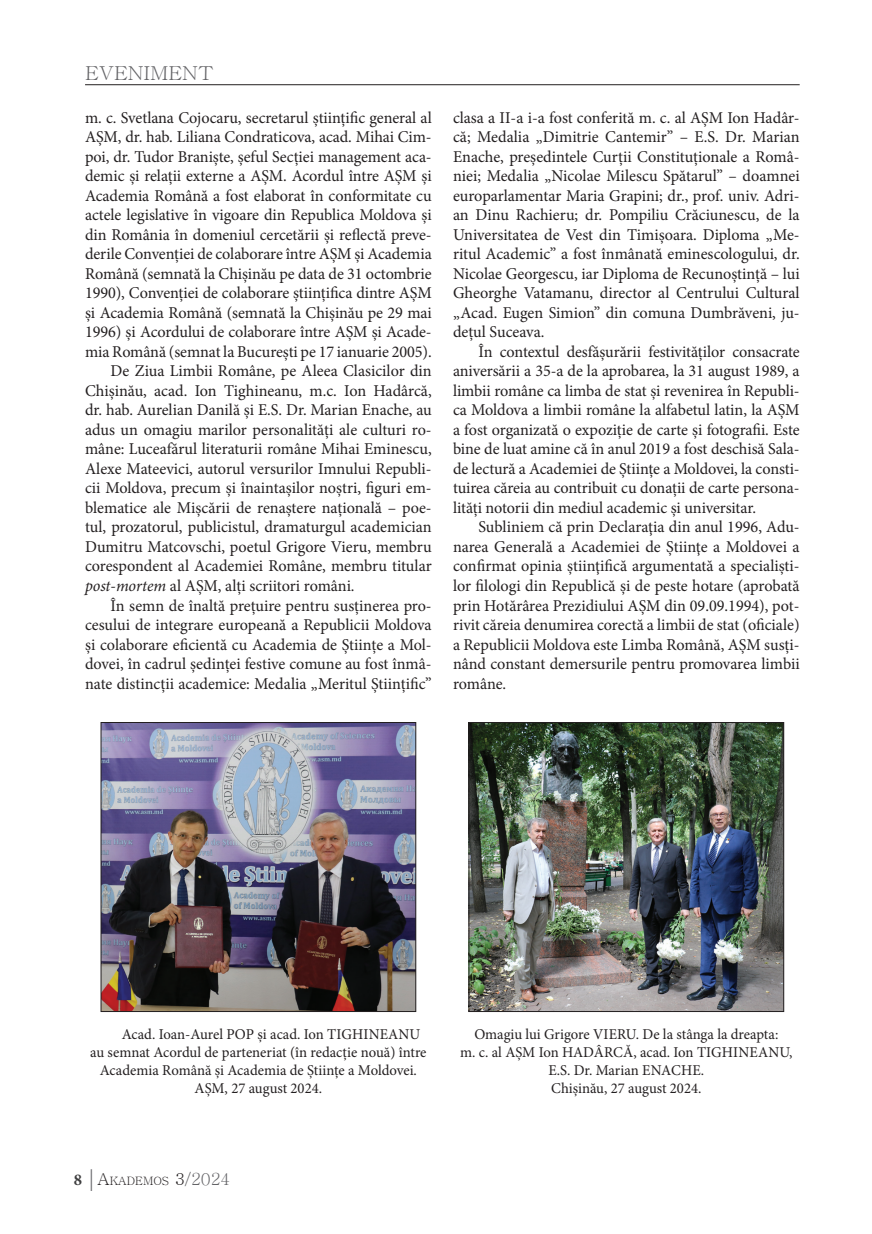
<style>
.page{position:relative;width:872px;height:1234px;background:#fff}
.page>*{position:absolute;margin:0;border:0;box-sizing:border-box;transform-origin:0 0}
.t1{font:19.2px "Batang";color:#636366;scale:1.06 1}
.t2{font:16.5px/19.5px "Minion Pro";letter-spacing:-.005em;color:#231f20;text-align:justify}
.t3{font:15px/18px "Minion Pro";color:#231f20;text-align:center}
.t4{font:11.55px "Batang";color:#231f20}
.s1{font-style:italic}
.s2{font-family:"Minion Pro";font-weight:700;font-size:16.5px;color:#3e3e3f}
.s3{font-family:"Garamond";font-size:24px;color:#636366}
.s4{font-size:16.5px}
.s5{font-size:16.5px;color:#636366}
</style>
<div class="page">
<hr style="left:85px;top:84px;width:714px;height:1px;background:#231f20">
<img style="left:103px;top:724px;width:311px;height:285px">
<div style="left:101px;top:722px;width:315px;height:289px;border:1px solid #231f20"></div>
<img style="left:471px;top:724px;width:311px;height:285px">
<div style="left:469px;top:722px;width:315px;height:289px;border:1px solid #231f20"></div>
<p class="t1" style="left:85px;top:64px;width:123px">EVENIMENT</p>
<p class="t2" style="left:85px;top:108px;width:348px">m. c. Svetlana Cojocaru, secretarul științific general al</p>
<p class="t2" style="left:85px;top:127px;width:348px">AȘM, dr. hab. Liliana Condraticova, acad. Mihai Cim-</p>
<p class="t2" style="left:85px;top:147px;width:348px">poi, dr. Tudor Braniște, șeful Secției management aca-</p>
<p class="t2" style="left:85px;top:166px;width:348px">demic și relații externe a AȘM. Acordul între AȘM și</p>
<p class="t2" style="left:85px;top:186px;width:348px">Academia Română a fost elaborat în conformitate cu</p>
<p class="t2" style="left:85px;top:205px;width:348px">actele legislative în vigoare din Republica Moldova și</p>
<p class="t2" style="left:85px;top:225px;width:348px">din România în domeniul cercetării și reflectă preve-</p>
<p class="t2" style="left:85px;top:244px;width:348px">derile Convenției de colaborare între AȘM și Academia</p>
<p class="t2" style="left:85px;top:264px;width:348px">Română (semnată la Chișinău pe data de 31 octombrie</p>
<p class="t2" style="left:85px;top:283px;width:348px">1990), Convenției de colaborare științifica dintre AȘM</p>
<p class="t2" style="left:85px;top:303px;width:348px">și Academia Română (semnată la Chișinău pe 29 mai</p>
<p class="t2" style="left:85px;top:322px;width:348px">1996) și Acordului de colaborare între AȘM și Acade-</p>
<p class="t2" style="left:85px;top:342px;width:348px">mia Română (semnat la București pe 17 ianuarie 2005).</p>
<p class="t2" style="left:111px;top:361px;width:323px">De Ziua Limbii Române, pe Aleea Clasicilor din</p>
<p class="t2" style="left:85px;top:381px;width:348px">Chișinău, acad. Ion Tighineanu, m.c. Ion Hadârcă,</p>
<p class="t2" style="left:85px;top:400px;width:348px">dr. hab. Aurelian Danilă și E.S. Dr. Marian Enache, au</p>
<p class="t2" style="left:85px;top:420px;width:348px">adus un omagiu marilor personalități ale culturi ro-</p>
<p class="t2" style="left:85px;top:439px;width:348px">mâne: Luceafărul literaturii române Mihai Eminescu,</p>
<p class="t2" style="left:85px;top:459px;width:348px">Alexe Mateevici, autorul versurilor Imnului Republi-</p>
<p class="t2" style="left:85px;top:478px;width:348px">cii Moldova, precum și înaintașilor noștri, figuri em-</p>
<p class="t2" style="left:85px;top:498px;width:348px">blematice ale Mișcării de renaștere națională – poe-</p>
<p class="t2" style="left:85px;top:517px;width:348px">tul, prozatorul, publicistul, dramaturgul academician</p>
<p class="t2" style="left:85px;top:537px;width:348px">Dumitru Matcovschi, poetul Grigore Vieru, membru</p>
<p class="t2" style="left:85px;top:556px;width:348px">corespondent al Academiei Române, membru titular</p>
<p class="t2" style="left:85px;top:576px;width:271px"><span class="s1">post-mortem</span> al AȘM, alți scriitori români.</p>
<p class="t2" style="left:111px;top:595px;width:323px">În semn de înaltă prețuire pentru susținerea pro-</p>
<p class="t2" style="left:85px;top:615px;width:348px">cesului de integrare europeană a Republicii Moldova</p>
<p class="t2" style="left:85px;top:634px;width:348px">și colaborare eficientă cu Academia de Științe a Mol-</p>
<p class="t2" style="left:85px;top:654px;width:348px">dovei, în cadrul ședinței festive comune au fost înmâ-</p>
<p class="t2" style="left:85px;top:673px;width:348px">nate distincții academice: Medalia „Meritul Științific”</p>
<p class="t2" style="left:453px;top:108px;width:348px">clasa a II-a i-a fost conferită m. c. al AȘM Ion Hadâr&shy;că; Medalia „Dimitrie Cantemir” – E.S. Dr. Marian Enache, președintele Curții Constituționale a Româ&shy;niei; Medalia „Nicolae Milescu Spătarul” – doamnei europarlamentar Maria Grapini; dr., prof. univ. Adri&shy;an Dinu Rachieru; dr. Pompiliu Crăciunescu, de la Universitatea de Vest din Timișoara. Diploma „Me&shy;ritul Academic” a fost înmânată eminescologului, dr.<br>Nicolae Georgescu, iar Diploma de Recunoștință – lui Gheorghe Vatamanu, director al Centrului Cultural „Acad. Eugen Simion” din comuna Dumbrăveni, ju&shy;dețul Suceava.</p>
<p class="t2" style="left:453px;top:342px;width:348px;text-indent:26px">În contextul desfășurării festivităților consacrate aniversării a 35-a de la aprobarea, la 31 august 1989, a limbii române ca limba de stat și revenirea în Republi&shy;ca Moldova a limbii române la alfabetul latin, la AȘM a fost organizată o expoziție de carte și fotografii. Este bine de luat amine că în anul 2019 a fost deschisă Sala&shy;de lectură a Academiei de Științe a Moldovei, la consti&shy;tuirea căreia au contribuit cu donații de carte persona&shy;lități notorii din mediul academic și universitar.</p>
<p class="t2" style="left:453px;top:517px;width:348px;text-indent:26px">Subliniem că prin Declaraţia din anul 1996, Adu&shy;narea Generală a Academiei de Ştiinţe a Moldovei a confirmat opinia ştiinţifică argumentată a specialişti&shy;lor filologi din Republică şi de peste hotare (aprobată prin Hotărârea Prezidiului AŞM din 09.09.1994), pot&shy;rivit căreia denumirea corectă a limbii de stat (oficiale) a Republicii Moldova este Limba Română, AȘM susți&shy;nând constant demersurile pentru promovarea limbii române.</p>
<p class="t3" style="left:122px;top:1024px;width:300px">Acad. Ioan-Aurel POP și acad. Ion TIGHINEANU</p>
<p class="t3" style="left:90px;top:1042px;width:338px">au semnat Acordul de parteneriat (în redacție nouă) între</p>
<p class="t3" style="left:100px;top:1060px;width:318px">Academia Română și Academia de Științe a Moldovei.</p>
<p class="t3" style="left:195px;top:1078px;width:129px">AȘM, 27 august 2024.</p>
<p class="t4" style="left:74px;top:1175px;width:158px"><span class="s2">8</span> <span class="s3">|</span><span class="s4">A</span>KADEMOS <span class="s4">3</span><span class="s5">/2024</span></p>
<p class="t3" style="left:460px;top:1024px;width:334px">Omagiu lui Grigore VIERU. De la stânga la dreapta:<br>m. c. al AȘM Ion HADÂRCĂ, acad. Ion TIGHINEANU, E.S. Dr. Marian ENACHE.<br>Chișinău, 27 august 2024.</p>
</div>
